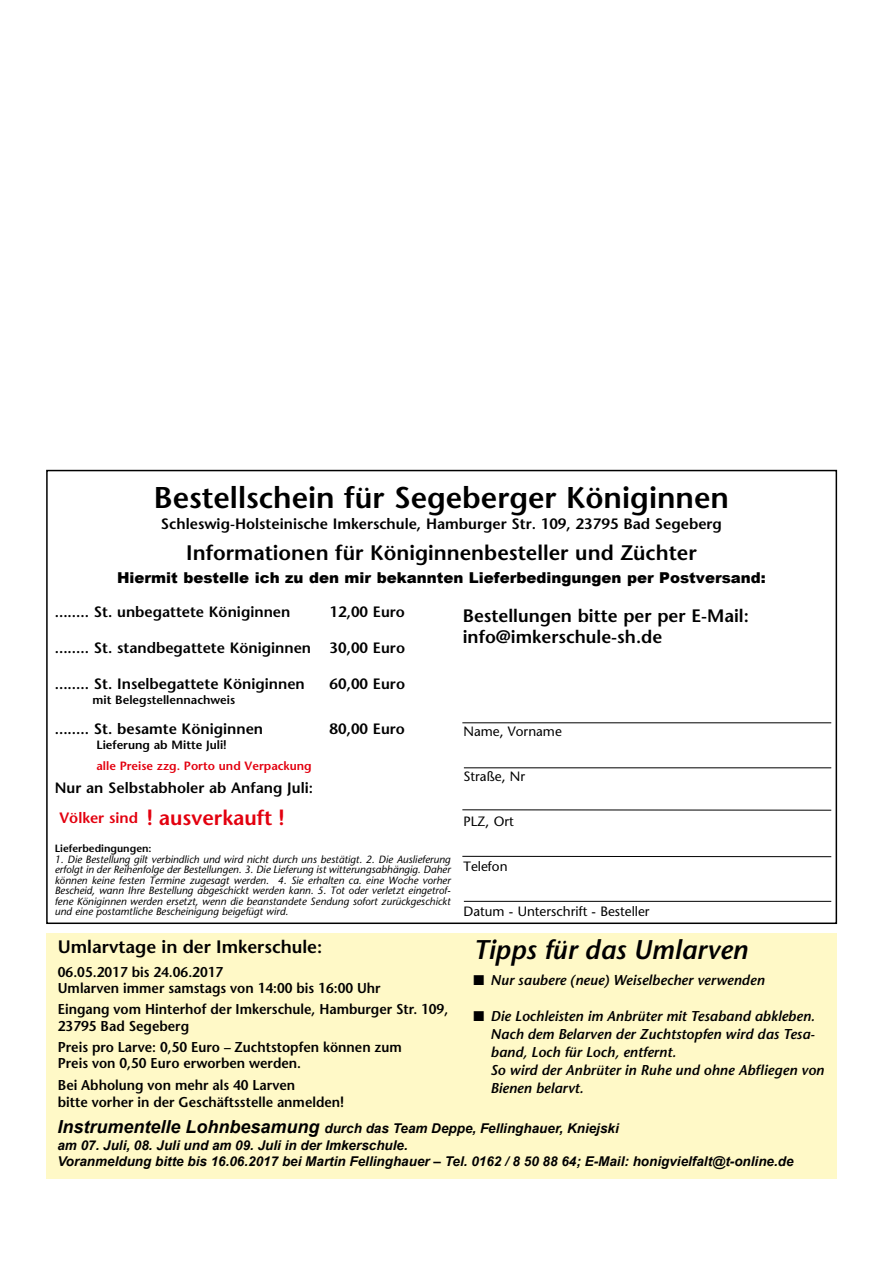
<style>
.page{position:relative;width:893px;height:1263px;background:#fff}
.page>*{position:absolute;margin:0;border:0;box-sizing:border-box;transform-origin:0 0}
.t1{font:600 30px "Stone Sans";color:#000}
.t2{font:italic 600 27px "Stone Sans";color:#000}
.t3{font:600 21px "Stone Sans";color:#000}
.t4{font:600 21px "Stone Sans";color:#e3000f}
.t5{font:600 18px/21px "Stone Sans";color:#000}
.t6{font:600 15px "Stone Sans";color:#000}
.t7{font:900 15px "Arial";color:#000}
.t8{font:600 15px "Stone Sans";color:#e3000f}
.t9{font:600 14.25px/16.5px "Stone Sans";color:#000;scale:.95 1}
.t10{font:italic 600 14.25px/18px "Stone Sans";color:#000}
.t11{font:italic 700 13.5px/16.5px "Arial";color:#000}
.t12{font:13.5px "Stone Sans";color:#000}
.t13{font:600 12px "Stone Sans";color:#000}
.t14{font:600 12px "Stone Sans";color:#e3000f}
.t15{font:italic 10.5px/10.5px "Stone Sans";color:#000;text-align:justify}
.t16{font:600 10.5px "Stone Sans";color:#000}
.s1{font-size:18px}
</style>
<div class="page">
<div style="left:46px;top:470px;width:791px;height:454px;background:#fff;border:2px solid #000"></div>
<hr style="left:462px;top:722px;width:369px;height:1px;background:#000">
<hr style="left:464px;top:767px;width:367px;height:1px;background:#000">
<hr style="left:462px;top:809px;width:369px;height:1px;background:#000">
<hr style="left:462px;top:856px;width:369px;height:1px;background:#000">
<hr style="left:464px;top:901px;width:367px;height:1px;background:#000">
<div style="left:46px;top:933px;width:791px;height:245px;background:#fff9c7"></div>
<h1 class="t1" style="left:154px;top:479px;width:577px">Bestellschein für Segeberger Königinnen</h1>
<h3 class="t6" style="left:161px;top:514px;width:562px">Schleswig-Holsteinische Imkerschule, Hamburger Str. 109, 23795 Bad Segeberg</h3>
<h3 class="t3" style="left:186px;top:540px;width:512px">Informationen für Königinnenbesteller und Züchter</h3>
<h3 class="t7" style="left:117px;top:566px;width:650px">Hiermit bestelle ich zu den mir bekannten Lieferbedingungen per Postversand:</h3>
<h3 class="t6" style="left:55px;top:603px;width:237px">........ St. unbegattete Königinnen</h3>
<h3 class="t6" style="left:329px;top:603px;width:77px">12,00 Euro</h3>
<h3 class="t6" style="left:55px;top:639px;width:352px">........ St. standbegattete Königinnen 30,00 Euro</h3>
<h3 class="t6" style="left:55px;top:675px;width:252px">........ St. Inselbegattete Königinnen</h3>
<h3 class="t6" style="left:329px;top:675px;width:77px">60,00 Euro</h3>
<p class="t13" style="left:93px;top:692px;width:144px">mit Belegstellennachweis</p>
<h3 class="t6" style="left:55px;top:720px;width:210px">........ St. besamte Königinnen</h3>
<h3 class="t6" style="left:329px;top:720px;width:77px">80,00 Euro</h3>
<p class="t13" style="left:96px;top:737px;width:132px">Lieferung ab Mitte Juli!</p>
<p class="t14" style="left:96px;top:758px;width:217px">alle Preise zzg. Porto und Verpackung</p>
<h3 class="t6" style="left:55px;top:778px;width:260px">Nur an Selbstabholer ab Anfang Juli:</h3>
<h3 class="t8" style="left:59px;top:808px;width:80px">Völker sind</h3>
<h3 class="t4" style="left:147px;top:804px;width:139px">! ausverkauft !</h3>
<p class="t16" style="left:55px;top:842px;width:98px">Lieferbedingungen:</p>
<p class="t15" style="left:55px;top:854px;width:397px">1. Die Bestellung gilt verbindlich und wird nicht durch uns bestätigt. 2. Die Auslieferung erfolgt in der Reihenfolge der Bestellungen. 3. Die Lieferung ist witterungsabhängig. Daher können keine festen Termine zugesagt werden. 4. Sie erhalten ca. eine Woche vorher Bescheid, wann Ihre Bestellung abgeschickt werden kann. 5. Tot oder verletzt eingetrof&shy;fene Königinnen werden ersetzt, wenn die beanstandete Sendung sofort zurückgeschickt und eine postamtliche Bescheinigung beigefügt wird.</p>
<h3 class="t5" style="left:463px;top:605px;width:288px">Bestellungen bitte per per E-Mail: info@imkerschule-sh.de</h3>
<p class="t12" style="left:464px;top:723px;width:100px">Name, Vorname</p>
<p class="t12" style="left:464px;top:768px;width:63px">Straße, Nr</p>
<p class="t12" style="left:464px;top:813px;width:52px">PLZ, Ort</p>
<p class="t12" style="left:464px;top:858px;width:46px">Telefon</p>
<p class="t12" style="left:464px;top:903px;width:188px">Datum - Unterschrift - Besteller</p>
<h2 class="t2" style="left:473px;top:933px;width:276px">Tipps für das Umlarven</h2>
<h3 class="t10" style="left:473px;top:971px;width:293px">■ Nur saubere (neue) Weiselbecher verwenden</h3>
<h3 class="t10" style="left:490px;top:1007px;width:335px;text-indent:-17px">■ Die Lochleisten im Anbrüter mit Tesaband abkleben.<br>Nach dem Belarven der Zuchtstopfen wird das Tesa&shy;band, Loch für Loch, entfernt.<br>So wird der Anbrüter in Ruhe und ohne Abfliegen von Bienen belarvt.</h3>
<h3 class="t5" style="left:58px;top:936px;width:266px">Umlarvtage in der Imkerschule:</h3>
<h3 class="t9" style="left:58px;top:963px;width:341px">06.05.2017 bis 24.06.2017<br>Umlarven immer samstags von 14:00 bis 16:00 Uhr</h3>
<h3 class="t9" style="left:58px;top:1001px;width:412px">Eingang vom Hinterhof der Imkerschule, Hamburger Str. 109,<br>23795 Bad Segeberg</h3>
<h3 class="t9" style="left:58px;top:1038px;width:364px">Preis pro Larve: 0,50 Euro – Zuchtstopfen können zum<br>Preis von 0,50 Euro erworben werden.</h3>
<h3 class="t9" style="left:58px;top:1076px;width:303px;line-height:17.1px">Bei Abholung von mehr als 40 Larven<br>bitte vorher in der Geschäftsstelle anmelden!</h3>
<p class="t11" style="left:57px;top:1120px;width:738px"><span class="s1">Instrumentelle Lohnbesamung</span> durch das Team Deppe, Fellinghauer, Kniejski<br>am 07. Juli, 08. Juli und am 09. Juli in der Imkerschule.<br>Voranmeldung bitte bis 16.06.2017 bei Martin Fellinghauer – Tel. 0162 / 8 50 88 64; E-Mail: honigvielfalt@t-online.de</p>
</div>
